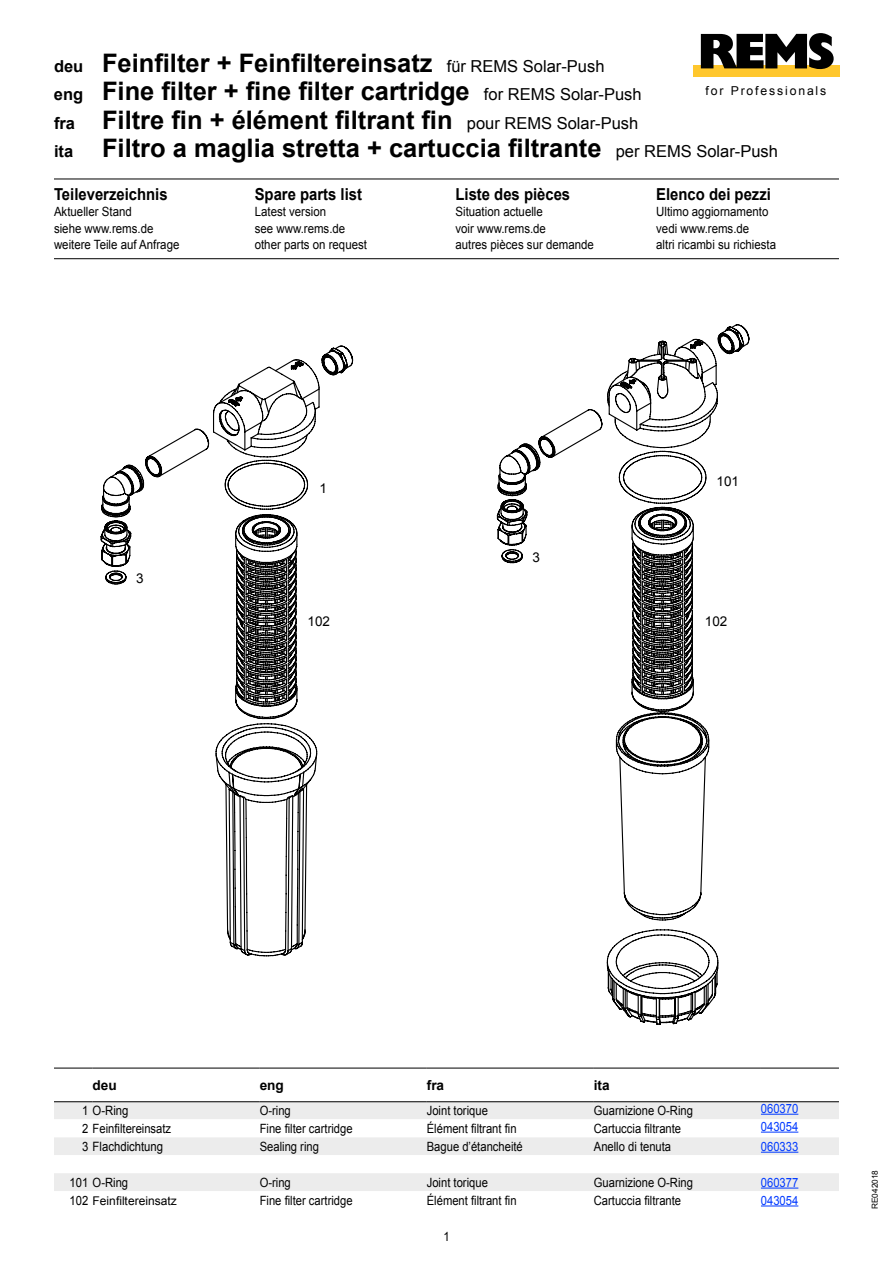
<style>
.page{position:relative;width:893px;height:1263px;background:#fff}
.page>*{position:absolute;margin:0;border:0;box-sizing:border-box;transform-origin:0 0}
.t1{font:700 25.5px/28.5px "Arial";color:#000}
.t2{font:700 16.5px "Arial";color:#000;scale:.9 1}
.t3{font:700 13.65px "Arial";color:#000}
.t4{font:13.5px "Arial";color:#000}
.t5{font:12.9px "Arial";color:#000;scale:.88 1}
.t6{font:12.75px "Arial";color:#000;scale:.88 1}
.t7{font:12.75px/16.5px "Arial";color:#000;scale:.9 1}
.t8{font:12.75px "Arial";color:#0039ff;scale:.88 1}
.t9{font:12.3px "Arial";letter-spacing:.15em;color:#000}
.t10{font:12px "Arial";color:#000}
.t11{font:8.25px "Arial";color:#000}
.s1{font-size:16.5px}
.s2{font-weight:400;font-size:16.5px}
.s3{font-size:12.75px}
</style>
<div class="page">
<div style="left:693px;top:65px;width:146px;height:11px;background:#ffc72d"></div>
<svg style="left:701px;top:33px;width:133px;height:36px"></svg>
<svg style="left:496px;top:324px;width:254px;height:701px"></svg>
<svg style="left:100px;top:345px;width:254px;height:612px"></svg>
<hr style="left:54px;top:179px;width:785px;height:1px;background:#000">
<hr style="left:54px;top:258px;width:785px;height:1px;background:#000">
<div style="left:54px;top:1102px;width:785px;height:17px;background:#ececec"></div>
<svg style="left:54px;top:1131px;width:785px;height:76px"></svg>
<hr style="left:54px;top:1068px;width:39px;height:1px;background:#000">
<hr style="left:93px;top:1068px;width:167px;height:1px;background:#000">
<hr style="left:260px;top:1068px;width:167px;height:1px;background:#000">
<hr style="left:427px;top:1068px;width:167px;height:1px;background:#000">
<hr style="left:594px;top:1068px;width:167px;height:1px;background:#000">
<hr style="left:761px;top:1068px;width:78px;height:1px;background:#000">
<hr style="left:54px;top:1101px;width:39px;height:1px;background:#000">
<hr style="left:93px;top:1101px;width:167px;height:1px;background:#000">
<hr style="left:260px;top:1101px;width:167px;height:1px;background:#000">
<hr style="left:427px;top:1101px;width:167px;height:1px;background:#000">
<hr style="left:594px;top:1101px;width:167px;height:1px;background:#000">
<hr style="left:761px;top:1101px;width:78px;height:1px;background:#000">
<hr style="left:761px;top:1114px;width:37px;height:1px;background:#0039ff">
<hr style="left:761px;top:1132px;width:37px;height:1px;background:#0039ff">
<hr style="left:761px;top:1152px;width:37px;height:1px;background:#0039ff">
<hr style="left:761px;top:1187px;width:37px;height:1px;background:#0039ff">
<hr style="left:761px;top:1205px;width:37px;height:1px;background:#0039ff">
<p class="t1" style="left:54px;top:49px;width:726px"><span class="s1">deu</span> Feinfilter + Feinfiltereinsatz <span class="s2">für REMS Solar-Push<br></span><span class="s1">eng</span> Fine filter + fine filter cartridge <span class="s2">for REMS Solar-Push<br></span><span class="s1">fra</span> Filtre fin + élément filtrant fin <span class="s2">pour REMS Solar-Push<br></span><span class="s1">ita</span> Filtro a maglia stretta + cartuccia filtrante <span class="s2">per REMS Solar-Push</span></p>
<p class="t9" style="left:706px;top:82px;width:122px">for Professionals</p>
<p class="t2" style="left:54px;top:183px;width:128px">Teileverzeichnis</p>
<p class="t7" style="left:54px;top:203px;width:141px">Aktueller Stand<br>siehe www.rems.de weitere Teile auf Anfrage</p>
<p class="t2" style="left:255px;top:183px;width:121px">Spare parts list</p>
<p class="t7" style="left:255px;top:203px;width:126px">Latest version<br>see www.rems.de other parts on request</p>
<p class="t2" style="left:455px;top:183px;width:129px">Liste des pièces</p>
<p class="t7" style="left:455px;top:203px;width:155px">Situation actuelle<br>voir www.rems.de<br>autres pièces sur demande</p>
<p class="t2" style="left:656px;top:183px;width:129px">Elenco dei pezzi</p>
<p class="t7" style="left:656px;top:203px;width:135px">Ultimo aggiornamento vedi www.rems.de<br>altri ricambi su richiesta</p>
<p class="t4" style="left:136px;top:569px;width:9px">3</p>
<p class="t4" style="left:319px;top:479px;width:9px">1</p>
<p class="t4" style="left:307px;top:613px;width:24px">102</p>
<p class="t4" style="left:533px;top:548px;width:9px">3</p>
<p class="t4" style="left:716px;top:472px;width:24px">101</p>
<p class="t4" style="left:705px;top:613px;width:24px">102</p>
<p class="t3" style="left:93px;top:1076px;width:26px">deu</p>
<p class="t3" style="left:260px;top:1076px;width:26px">eng</p>
<p class="t3" style="left:427px;top:1076px;width:19px">fra</p>
<p class="t3" style="left:594px;top:1076px;width:17px">ita</p>
<p class="t5" style="left:82px;top:1102px;width:54px">1 O-Ring</p>
<p class="t6" style="left:260px;top:1102px;width:37px">O-ring</p>
<p class="t6" style="left:427px;top:1102px;width:71px">Joint torique</p>
<p class="t6" style="left:594px;top:1102px;width:114px">Guarnizione O-Ring</p>
<p class="t8" style="left:761px;top:1100px;width:44px">060370</p>
<p class="t6" style="left:82px;top:1120px;width:103px">2 Feinfiltereinsatz</p>
<p class="t6" style="left:260px;top:1120px;width:107px">Fine filter cartridge</p>
<p class="t6" style="left:427px;top:1120px;width:104px">Élément filtrant fin</p>
<p class="t6" style="left:594px;top:1120px;width:101px">Cartuccia filtrante</p>
<p class="t8" style="left:761px;top:1118px;width:44px">043054</p>
<p class="t5" style="left:82px;top:1138px;width:94px">3 Flachdichtung</p>
<p class="t6" style="left:260px;top:1138px;width:69px">Sealing ring</p>
<p class="t6" style="left:427px;top:1138px;width:111px">Bague d’étancheité</p>
<p class="t6" style="left:594px;top:1138px;width:89px">Anello di tenuta</p>
<p class="t8" style="left:761px;top:1138px;width:44px">060333</p>
<p class="t6" style="left:70px;top:1174px;width:68px">101 O-Ring</p>
<p class="t6" style="left:260px;top:1174px;width:37px">O-ring</p>
<p class="t6" style="left:427px;top:1174px;width:71px">Joint torique</p>
<p class="t6" style="left:594px;top:1174px;width:114px">Guarnizione O-Ring</p>
<p class="t8" style="left:761px;top:1174px;width:44px">060377</p>
<p class="t10" style="left:70px;top:1192px;width:109px"><span class="s3">102</span> Feinfiltereinsatz</p>
<p class="t6" style="left:260px;top:1192px;width:107px">Fine filter cartridge</p>
<p class="t6" style="left:427px;top:1192px;width:104px">Élément filtrant fin</p>
<p class="t6" style="left:594px;top:1192px;width:101px">Cartuccia filtrante</p>
<p class="t8" style="left:761px;top:1192px;width:44px">043054</p>
<p class="t6" style="left:443px;top:1228px;width:9px">1</p>
<p class="t11" style="left:869px;top:1209px;width:40px;rotate:-90deg">RE042018</p>
</div>
